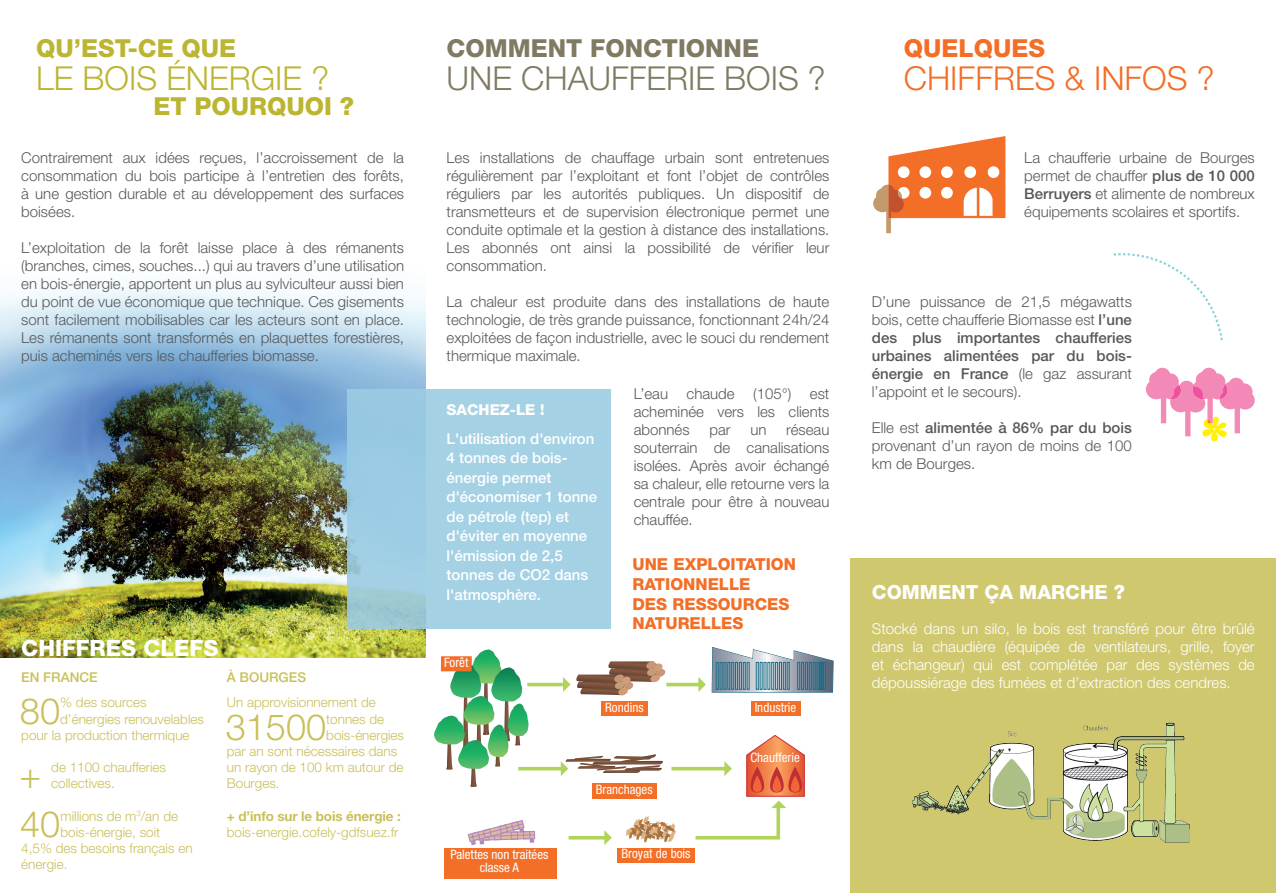
<style>
.page{position:relative;width:1276px;height:893px;background:#fff}
.page>*{position:absolute;margin:0;border:0;box-sizing:border-box;transform-origin:0 0}
.t1{font:300 36.15px "Helvetica Neue LT Std";color:#c9c058}
.t2{font:300 33px "Helvetica Neue LT Std";color:#807a62}
.t3{font:300 33px "Helvetica Neue LT Std";color:#f36e27}
.t4{font:300 33px "Helvetica Neue LT Std";color:#bcb531}
.t5{font:800 24.9px "Helvetica Neue LT Std";color:#bcb531}
.t6{font:800 24.9px "Helvetica Neue LT Std";color:#807a62}
.t7{font:800 24.9px "Helvetica Neue LT Std";color:#f36e27}
.t8{font:800 22.5px "Helvetica Neue LT Std";color:#fff}
.t9{font:800 19.5px "Helvetica Neue LT Std";color:#fff}
.t10{font:800 16.5px/19.8px "Helvetica Neue LT Std";color:#f36e27}
.t11{font:300 15px/18px "Helvetica Neue LT Std";color:#57585a;text-align:justify}
.t12{font:300 15px/18px "Helvetica Neue LT Std";color:#fff;text-align:justify}
.t13{font:500 15px/19.5px "Helvetica Neue LT Std";color:#fff}
.t14{font:800 15px "Helvetica Neue LT Std";color:#fff}
.t15{font:300 13.5px/16.2px "Helvetica Neue LT Std";color:#c9c058}
.t16{font:700 13.5px "Helvetica Neue LT Std";letter-spacing:-.01em;color:#c9c058}
.t17{font:500 13.5px "Helvetica Neue LT Std";color:#c9c058}
.t18{font:condensed 13.05px "Helvetica Neue LT Std";color:#fff}
.s1{font-weight:500}
</style>
<div class="page">
<img style="left:0;top:284px;width:425px;height:373px">
<img style="left:634px;top:676px;width:12px;height:6px">
<img style="left:607px;top:661px;width:39px;height:15px">
<svg style="left:646px;top:661px;width:20px;height:22px"></svg>
<img style="left:580px;top:689px;width:33px;height:6px">
<img style="left:483px;top:684px;width:5px;height:51px">
<img style="left:473px;top:649px;width:28px;height:35px">
<img style="left:465px;top:725px;width:4px;height:15px">
<img style="left:450px;top:664px;width:31px;height:34px">
<img style="left:476px;top:725px;width:5px;height:15px">
<img style="left:463px;top:696px;width:31px;height:29px">
<img style="left:504px;top:702px;width:6px;height:40px">
<img style="left:491px;top:667px;width:31px;height:35px">
<img style="left:495px;top:757px;width:5px;height:10px">
<img style="left:488px;top:724px;width:20px;height:33px">
<img style="left:515px;top:736px;width:5px;height:10px">
<img style="left:508px;top:703px;width:20px;height:33px">
<img style="left:446px;top:745px;width:7px;height:25px">
<img style="left:434px;top:716px;width:31px;height:29px">
<img style="left:470px;top:769px;width:7px;height:18px">
<img style="left:458px;top:740px;width:31px;height:29px">
<img style="left:576px;top:675px;width:37px;height:14px">
<svg style="left:613px;top:674px;width:21px;height:22px"></svg>
<div style="left:441px;top:656px;width:31px;height:15px;background:#f36e27"></div>
<div style="left:601px;top:701px;width:46px;height:14px;background:#f36e27"></div>
<div style="left:751px;top:701px;width:49px;height:14px;background:#f36e27"></div>
<hr style="left:527px;top:683px;width:41px;height:3px;background:#b0d35b">
<svg style="left:563px;top:677px;width:7px;height:15px"></svg>
<hr style="left:666px;top:683px;width:37px;height:3px;background:#b0d35b">
<svg style="left:698px;top:647px;width:135px;height:46px"></svg>
<hr style="left:518px;top:767px;width:48px;height:3px;background:#b0d35b">
<svg style="left:561px;top:761px;width:7px;height:15px"></svg>
<hr style="left:671px;top:767px;width:58px;height:3px;background:#b0d35b">
<svg style="left:467px;top:820px;width:69px;height:26px"></svg>
<div style="left:444px;top:848px;width:112px;height:30px;background:#f36e27"></div>
<div style="left:617px;top:848px;width:77px;height:14px;background:#f36e27"></div>
<hr style="left:568px;top:836px;width:41px;height:3px;background:#b0d35b">
<svg style="left:604px;top:830px;width:8px;height:15px"></svg>
<svg style="left:692px;top:735px;width:113px;height:105px"></svg>
<svg style="left:625px;top:816px;width:51px;height:27px"></svg>
<div style="left:592px;top:783px;width:64px;height:16px;background:#f36e27"></div>
<img style="left:565px;top:759px;width:46px;height:3px">
<img style="left:622px;top:754px;width:34px;height:7px">
<img style="left:591px;top:761px;width:72px;height:4px">
<img style="left:614px;top:756px;width:38px;height:4px">
<img style="left:579px;top:763px;width:31px;height:3px">
<img style="left:577px;top:766px;width:19px;height:3px">
<img style="left:632px;top:765px;width:29px;height:3px">
<img style="left:627px;top:768px;width:35px;height:3px">
<img style="left:596px;top:766px;width:31px;height:4px">
<img style="left:602px;top:770px;width:39px;height:3px">
<img style="left:572px;top:756px;width:32px;height:4px">
<svg style="left:347px;top:389px;width:263px;height:240px;background:#a2cfe3"></svg>
<svg style="left:873px;top:136px;width:132px;height:97px"></svg>
<svg style="left:1146px;top:368px;width:108px;height:73px"></svg>
<svg style="left:1113px;top:253px;width:110px;height:87px"></svg>
<div style="left:850px;top:558px;width:426px;height:335px;background:#cfc86f"></div>
<img style="left:911px;top:722px;width:279px;height:121px">
<p class="t5" style="left:36px;top:33px;width:202px">QU’EST-CE QUE</p>
<p class="t4" style="left:36px;top:58px;width:294px">LE BOIS ÉNERGIE ?</p>
<p class="t5" style="left:154px;top:91px;width:202px">ET POURQUOI ?</p>
<p class="t11" style="left:21px;top:148px;width:384px">Contrairement aux idées reçues, l’accroissement de la consommation du bois participe à l’entretien des forêts, à une gestion durable et au développement des surfaces boisées.</p>
<p class="t11" style="left:21px;top:238px;width:384px">L’exploitation de la forêt laisse place à des rémanents (branches, cimes, souches...) qui au travers d’une utilisation en bois-énergie, apportent un plus au sylviculteur aussi bien du point de vue économique que technique. Ces gisements sont facilement mobilisables car les acteurs sont en place.<br>Les rémanents sont transformés en plaquettes forestières, puis acheminés vers les chaufferies biomasse.</p>
<p class="t8" style="left:21px;top:635px;width:199px">CHIFFRES CLEFS</p>
<p class="t17" style="left:21px;top:669px;width:78px">EN FRANCE</p>
<p class="t1" style="left:20px;top:689px;width:42px">80</p>
<p class="t15" style="left:60px;top:694px;width:88px">% des sources</p>
<p class="t15" style="left:60px;top:710px;width:145px">d’énergies renouvelables</p>
<p class="t15" style="left:21px;top:727px;width:170px">pour la production thermique</p>
<p class="t1" style="left:19px;top:753px;width:23px">+</p>
<p class="t15" style="left:51px;top:759px;width:116px">de 1100 chaufferies collectives.</p>
<p class="t1" style="left:20px;top:802px;width:42px">40</p>
<p class="t15" style="left:60px;top:808px;width:119px">millions de m<sup>3</sup>/an de</p>
<p class="t15" style="left:60px;top:824px;width:101px">bois-énergie, soit</p>
<p class="t15" style="left:21px;top:840px;width:173px">4,5% des besoins français en</p>
<p class="t15" style="left:21px;top:856px;width:48px">énergie.</p>
<p class="t17" style="left:227px;top:669px;width:81px">À BOURGES</p>
<p class="t15" style="left:227px;top:694px;width:151px">Un approvisionnement de</p>
<p class="t1" style="left:226px;top:705px;width:102px">31500</p>
<p class="t15" style="left:326px;top:710px;width:60px">tonnes de</p>
<p class="t15" style="left:326px;top:727px;width:79px">bois-énergies</p>
<p class="t15" style="left:227px;top:743px;width:172px">par an sont nécessaires dans</p>
<p class="t15" style="left:227px;top:759px;width:178px">un rayon de 100 km autour de</p>
<p class="t15" style="left:227px;top:775px;width:54px">Bourges.</p>
<p class="t16" style="left:227px;top:808px;width:175px">+ d’info sur le bois énergie :</p>
<p class="t15" style="left:227px;top:824px;width:173px">bois-energie.cofely-gdfsuez.fr</p>
<p class="t6" style="left:446px;top:33px;width:314px">COMMENT FONCTIONNE</p>
<p class="t2" style="left:446px;top:58px;width:381px">UNE CHAUFFERIE BOIS ?</p>
<p class="t11" style="left:446px;top:148px;width:384px">Les installations de chauffage urbain sont entretenues régulièrement par l’exploitant et font l’objet de contrôles réguliers par les autorités publiques. Un dispositif de transmetteurs et de supervision électronique permet une conduite optimale et la gestion à distance des installations.<br>Les abonnés ont ainsi la possibilité de vérifier leur consommation.</p>
<p class="t11" style="left:446px;top:292px;width:384px">La chaleur est produite dans des installations de haute technologie, de très grande puissance, fonctionnant 24h/24 exploitées de façon industrielle, avec le souci du rendement thermique maximale.</p>
<p class="t14" style="left:446px;top:401px;width:100px">SACHEZ-LE !</p>
<p class="t13" style="left:446px;top:428px;width:152px">L'utilisation d'environ<br>4 tonnes de bois&shy;énergie permet d'économiser 1 tonne de pétrole (tep) et d'éviter en moyenne l'émission de 2,5 tonnes de CO2 dans l'atmosphère.</p>
<p class="t18" style="left:444px;top:655px;width:26px">Forêt</p>
<p class="t11" style="left:634px;top:384px;width:197px">L’eau chaude (105°) est acheminée vers les clients abonnés</p>
<p class="t11" style="left:634px;top:420px;width:197px;text-indent:153px">réseau souterrain de canalisations isolées. Après avoir échangé sa chaleur, elle retourne vers la centrale pour être à nouveau chauffée.</p>
<p class="t11" style="left:709px;top:420px;width:23px">par</p>
<p class="t11" style="left:750px;top:420px;width:18px">un</p>
<p class="t10" style="left:632px;top:554px;width:165px">UNE EXPLOITATION<br>RATIONNELLE</p>
<p class="t10" style="left:632px;top:594px;width:159px">DES RESSOURCES<br>NATURELLES</p>
<p class="t18" style="left:605px;top:699px;width:40px">Rondins</p>
<p class="t18" style="left:754px;top:699px;width:43px">Industrie</p>
<p class="t18" style="left:750px;top:750px;width:51px">Chaufferie</p>
<p class="t18" style="left:596px;top:782px;width:58px">Branchages</p>
<p class="t18" style="left:450px;top:847px;width:99px">Palettes non traitées</p>
<p class="t18" style="left:621px;top:846px;width:70px">Broyat de bois</p>
<p class="t18" style="left:480px;top:860px;width:41px">classe A</p>
<p class="t7" style="left:904px;top:33px;width:143px">QUELQUES</p>
<p class="t3" style="left:904px;top:58px;width:312px">CHIFFRES &amp; INFOS ?</p>
<p class="t11" style="left:1024px;top:148px;width:232px">La chaufferie urbaine de Bourges permet de chauffer <span class="s1">plus de 10 000<br>Berruyers</span> et alimente de nombreux équipements scolaires et sportifs.</p>
<p class="t11" style="left:872px;top:293px;width:262px">D’une puissance de 21,5 mégawatts bois, cette chaufferie Biomasse est <span class="s1">l’une des plus importantes chaufferies urbaines alimentées par du bois&shy;énergie en France</span> (le gaz assurant l’appoint et le secours).</p>
<p class="t11" style="left:872px;top:419px;width:262px">Elle est <span class="s1">alimentée à 86% par du bois </span>provenant d’un rayon de moins de 100 km de Bourges.</p>
<p class="t9" style="left:872px;top:580px;width:255px">COMMENT ÇA MARCHE ?</p>
<p class="t12" style="left:872px;top:619px;width:384px">Stocké dans un silo, le bois est transféré pour être brûlé dans la chaudière (équipée de ventilateurs, grille, foyer et échangeur) qui est complétée par des systèmes de dépoussiérage des fumées et d’extraction des cendres.</p>
</div>
